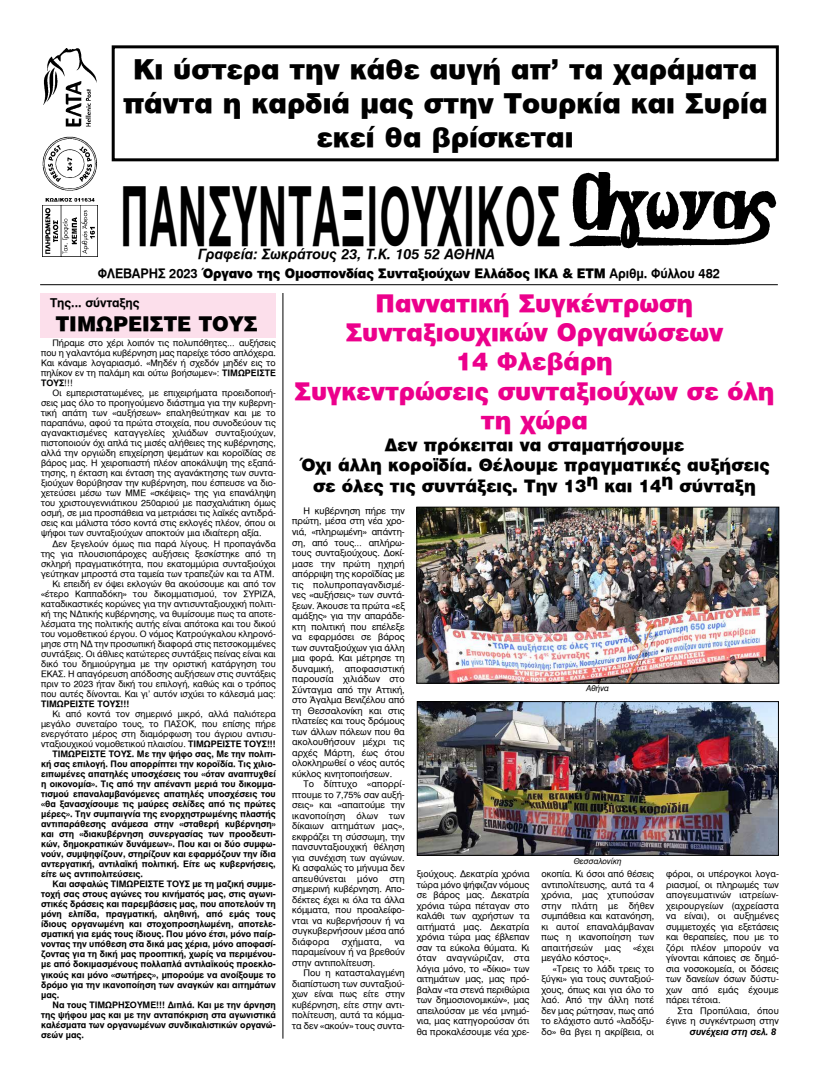
<style>
.page{position:relative;width:820px;height:1083px;background:#fff}
.page>*{position:absolute;margin:0;border:0;box-sizing:border-box;transform-origin:0 0}
.t1{font:80px "UB Helvetica Bold";letter-spacing:.035em;color:#000;scale:.48 1}
.t2{font:900 27px/33.8px "UB Helvetica";color:#000;text-align:center}
.t3{font:900 24px/29.2px "UB Helvetica";color:#ec008c;text-align:center}
.t4{font:900 20px "UB Helvetica";color:#000}
.t5{font:900 17px/20.4px "UB Helvetica";color:#000;text-align:center}
.t6{font:italic 14px "UB Helvetica Bold";color:#000}
.t7{font:900 13px "UB Helvetica";letter-spacing:-.01em;color:#000;scale:.96 1}
.t8{font:12px "UB Helvetica Bold";color:#000}
.t9{font:italic 9.3px "UB Helvetica Bold";color:#000}
.t10{font:9px/10.5px "UB Helvetica";color:#000;text-align:justify}
.t11{font:9px "UB Helvetica";letter-spacing:.03em;color:#000}
.t12{font:8.8px/10px "UB Helvetica";color:#000;text-align:justify}
.t13{font:8.8px/10px "UB Helvetica Bold";color:#000;text-align:justify}
.t14{font:8px "UB Helvetica Italic";color:#000}
.s1{font-family:"UB Helvetica Bold";font-weight:400}
.s2{font-family:"UB Helvetica Bold"}
.s3{font-family:"UB Helvetica"}
</style>
<div class="page">
<img style="left:569px;top:172px;width:207px;height:76px">
<img style="left:42px;top:48px;width:55px;height:209px">
<hr style="left:40px;top:284px;width:737px;height:1px;background:#000">
<div style="left:112px;top:45px;width:666px;height:116px;border:3px solid #000"></div>
<div style="left:40px;top:293px;width:236px;height:44px;background:#fcdfeb"></div>
<hr style="left:282px;top:293px;width:1px;height:745px;background:#000">
<img style="left:418px;top:703px;width:358px;height:151px">
<div style="left:416px;top:701px;width:362px;height:155px;border:1px solid #000"></div>
<img style="left:418px;top:509px;width:358px;height:172px">
<div style="left:416px;top:507px;width:362px;height:176px;border:1px solid #000"></div>
<h2 class="t2" style="left:123px;top:53px;width:645px">Κι ύστερα την κάθε αυγή απ’ τα χαράματα πάντα η καρδιά μας στην Τουρκία και Συρία εκεί θα βρίσκεται</h2>
<h1 class="t1" style="left:120px;top:169px;width:916px">ΠΑΝΣΥΝΤΑΞΙΟΥΧΙΚΟΣ</h1>
<h3 class="t6" style="left:198px;top:246px;width:298px">Γραφεία: Σωκράτους 23, Τ.Κ. 105 52 ΑΘΗΝΑ</h3>
<h3 class="t7" style="left:98px;top:266px;width:649px"><span class="s1">ΦΛΕΒΑΡΗΣ 2023</span> Όργανο της Ομοσπονδίας Συνταξιούχων Ελλάδος ΙΚΑ &amp; ΕΤΜ <span class="s1">Αριθμ. Φύλλου 482</span></h3>
<h3 class="t8" style="left:50px;top:295px;width:91px">Της... σύνταξης</h3>
<h3 class="t4" style="left:56px;top:312px;width:203px">ΤΙΜΩΡΕΙΣΤΕ ΤΟΥΣ</h3>
<p class="t12" style="left:41px;top:338px;width:236px;text-indent:11px">Πήραμε στο χέρι λοιπόν τις πολυπόθητες… αυξήσεις που η γαλαντόμα κυβέρνηση μας παρείχε τόσο απλόχερα.<br>Και κάναμε λογαριασμό. «Μηδέν ή σχεδόν μηδέν εις το πηλίκον εν τη παλάμη και ούτω βοήσωμεν»: <span class="s2">ΤΙΜΩΡΕΙΣΤΕ</span></p>
<p class="t13" style="left:41px;top:378px;width:33px">ΤΟΥΣ<span class="s3">!!!</span></p>
<p class="t12" style="left:41px;top:388px;width:236px;text-indent:11px">Οι εμπεριστατωμένες, με επιχειρήματα προειδοποιή&shy;σεις μας όλο το προηγούμενο διάστημα για την κυβερνη&shy;τική απάτη των «αυξήσεων» επαληθεύτηκαν και με το παραπάνω, αφού τα πρώτα στοιχεία, που συνοδεύουν τις αγανακτισμένες καταγγελίες χιλιάδων συνταξιούχων, πιστοποιούν όχι απλά τις μισές αλήθειες της κυβέρνησης, αλλά την οργιώδη επιχείρηση ψεμάτων και κοροϊδίας σε βάρος μας. Η χειροπιαστή πλέον αποκάλυψη της εξαπά&shy;τησης, η έκταση και ένταση της αγανάκτησης των συντα&shy;ξιούχων θορύβησαν την κυβέρνηση, που έσπευσε να διο&shy;χετεύσει μέσω των ΜΜΕ «σκέψεις» της για επανάληψη του χριστουγεννιάτικου 250αριού με πασχαλιάτικη όμως οσμή, σε μια προσπάθεια να μετριάσει τις λαϊκές αντιδρά&shy;σεις και μάλιστα τόσο κοντά στις εκλογές πλέον, όπου οι ψήφοι των συνταξιούχων αποκτούν μια ιδιαίτερη αξία.</p>
<p class="t12" style="left:41px;top:538px;width:236px;text-align:right">Δεν ξεγελούν όμως πια παρά λίγους. Η προπαγάνδα της για πλουσιοπάροχες αυξήσεις ξεσκίστηκε από τη σκληρή πραγματικότητα, που εκατομμύρια συνταξιούχοι γεύτηκαν μπροστά στα ταμεία των τραπεζών και τα ΑΤΜ.<br>Κι επειδή εν όψει εκλογών θα ακούσουμε και από τον «έτερο Καππαδόκη» του δικομματισμού, τον ΣΥΡΙΖΑ, καταδικαστικές κορώνες για την αντισυνταξιουχική πολιτι&shy;κή της ΝΔτικής κυβέρνησης, να θυμίσουμε πως τα αποτε&shy;λέσματα της πολιτικής αυτής είναι απότοκα και του δικού του νομοθετικού έργου. Ο νόμος Κατρούγκαλου κληρονό&shy;μησε στη ΝΔ την προσωπική διαφορά στις πετσοκομμένες συντάξεις. Οι άθλιες κατώτερες συντάξεις πείνας είναι και δικό του δημιούργημα με την οριστική κατάργηση του ΕΚΑΣ. Η απαγόρευση απόδοσης αυξήσεων στις συντάξεις πριν το 2023 ήταν δική του επιλογή, καθώς και ο τρόπος που αυτές δίνονται. Και γι’ αυτόν ισχύει το κάλεσμά μας:</p>
<p class="t13" style="left:41px;top:699px;width:90px">ΤΙΜΩΡΕΙΣΤΕ ΤΟΥΣ!!!</p>
<p class="t12" style="left:41px;top:709px;width:236px;text-indent:11px">Κι από κοντά τον σημερινό μικρό, αλλά παλιότερα μεγάλο συνεταίρο τους, το ΠΑΣΟΚ, που επίσης πήρε ενεργότατο μέρος στη διαμόρφωση του άγριου αντισυ&shy;νταξιουχικού νομοθετικού πλαισίου. <span class="s2">ΤΙΜΩΡΕΙΣΤΕ ΤΟΥΣ!!!</span></p>
<p class="t13" style="left:41px;top:749px;width:236px;text-indent:11px">ΤΙΜΩΡΕΙΣΤΕ ΤΟΥΣ. Με την ψήφο σας, Με την πολιτι&shy;κή σας επιλογή. Που απορρίπτει την κοροϊδία. Τις χιλιο&shy;ειπωμένες απατηλές υποσχέσεις του «όταν αναπτυχθεί η οικονομία». Τις από την απέναντι μεριά του δικομμα&shy;τισμού επαναλαμβανόμενες απατηλές υποσχέσεις του «θα ξανασχίσουμε τις μαύρες σελίδες από τις πρώτες μέρες». Την συμπαιγνία της ενορχηστρωμένης πλαστής αντιπαράθεσης ανάμεσα στην «σταθερή κυβέρνηση» και στη «διακυβέρνηση συνεργασίας των προοδευτι&shy;κών, δημοκρατικών δυνάμεων». Που και οι δύο συμφω&shy;νούν, συμψηφίζουν, στηρίζουν και εφαρμόζουν την ίδια αντεργατική, αντιλαϊκή πολιτική. Είτε ως κυβερνήσεις, είτε ως αντιπολιτεύσεις.</p>
<p class="t13" style="left:41px;top:879px;width:236px;text-indent:11px">Και ασφαλώς ΤΙΜΩΡΕΙΣΤΕ ΤΟΥΣ με τη μαζική συμμε&shy;τοχή σας στους αγώνες του κινήματός μας, στις αγωνι&shy;στικές δράσεις και παρεμβάσεις μας, που αποτελούν τη μόνη ελπίδα, πραγματική, αληθινή, από εμάς τους ίδιους οργανωμένη και στοχοπροσηλωμένη, αποτελε&shy;σματική για εμάς τους ίδιους. Που μόνο έτσι, μόνο παίρ&shy;νοντας την υπόθεση στα δικά μας χέρια, μόνο αποφασί&shy;ζοντας για τη δική μας προοπτική, χωρίς να περιμένου&shy;με από δοκιμασμένους πολλαπλά αντιλαϊκούς προεκλο&shy;γικούς και μόνο «σωτήρες», μπορούμε να ανοίξουμε το δρόμο για την ικανοποίηση των αναγκών και αιτημάτων μας.</p>
<p class="t13" style="left:41px;top:999px;width:236px;text-indent:11px">Να τους ΤΙΜΩΡΗΣΟΥΜΕ!!! Διπλά. Και με την άρνηση της ψήφου μας και με την ανταπόκριση στα αγωνιστικά καλέσματα των οργανωμένων συνδικαλιστικών οργανώ&shy;σεών μας.</p>
<h3 class="t3" style="left:294px;top:289px;width:481px">Παννατική Συγκέντρωση<br>Συνταξιουχικών Οργανώσεων<br>14 Φλεβάρη<br>Συγκεντρώσεις συνταξιούχων σε όλη τη χώρα</h3>
<h3 class="t5" style="left:299px;top:434px;width:471px">Δεν πρόκειται να σταματήσουμε<br>Όχι άλλη κοροϊδία. Θέλουμε πραγματικές αυξήσεις σε όλες τις συντάξεις. Την 13η και 14η σύνταξη</h3>
<p class="t10" style="left:292px;top:506px;width:114px;text-indent:11px">Η κυβέρνηση πήρε την πρώτη, μέσα στη νέα χρο&shy;νιά, «πληρωμένη» απάντη&shy;ση, από τους… απλήρω&shy;τους συνταξιούχους. Δοκί&shy;μασε την πρώτη ηχηρή απόρριψη της κοροϊδίας με τις πολυπροπαγανδισμέ&shy;νες «αυξήσεις» των συντά&shy;ξεων. Άκουσε τα πρώτα «εξ αμάξης» για την απαράδε&shy;κτη πολιτική που επέλεξε να εφαρμόσει σε βάρος των συνταξιούχων για άλλη μια φορά. Και μέτρησε τη δυναμική, αποφασιστική παρουσία χιλιάδων στο Σύνταγμα από την Αττική, στο Άγαλμα Βενιζέλου από τη Θεσσαλονίκη και στις πλατείες και τους δρόμους των άλλων πόλεων που θα ακολουθήσουν μέχρι τις αρχές Μάρτη, έως ότου ολοκληρωθεί ο νέος αυτός κύκλος κινητοποιήσεων.</p>
<p class="t10" style="left:292px;top:779px;width:114px;text-indent:11px">Το δίπτυχο «απορρί&shy;πτουμε το 7,75% σαν αυξή&shy;σεις» και «απαιτούμε την ικανοποίηση όλων των δίκαιων αιτημάτων μας», εκφράζει τη σύσσωμη, την πανσυνταξιουχική θέληση για συνέχιση των αγώνων.<br>Κι ασφαλώς το μήνυμα δεν απευθύνεται μόνο στη σημερινή κυβέρνηση. Απο&shy;δέκτες έχει κι όλα τα άλλα κόμματα, που προαλείφο&shy;νται να κυβερνήσουν ή να συγκυβερνήσουν μέσα από διάφορα</p>
<p class="t11" style="left:342px;top:936px;width:42px">σχήματα,</p>
<p class="t10" style="left:292px;top:936px;width:114px;text-indent:102px">να παραμείνουν ή να βρεθούν στην αντιπολίτευση.</p>
<p class="t10" style="left:292px;top:968px;width:114px;text-indent:11px">Που η κατασταλαγμένη διαπίστωση των συνταξιού&shy;χων είναι πως είτε στην κυβέρνηση, είτε στην αντι&shy;πολίτευση, αυτά τα κόμμα&shy;τα δεν «ακούν» τους συντα-</p>
<p class="t14" style="left:586px;top:684px;width:24px">Αθήνα</p>
<p class="t14" style="left:573px;top:857px;width:49px">Θεσσαλονίκη</p>
<p class="t10" style="left:416px;top:869px;width:114px">ξιούχους. Δεκατρία χρόνια τώρα μόνο ψήφιζαν νόμους σε βάρος μας. Δεκατρία χρόνια τώρα πέταγαν στο καλάθι των αχρήστων τα αιτήματά μας. Δεκατρία χρόνια τώρα μας έβλεπαν σαν τα εύκολα θύματα. Κι όταν αναγνώριζαν, στα λόγια μόνο, το «δίκιο» των αιτημάτων μας, μας πρό&shy;βαλαν «τα στενά περιθώρια των δημοσιονομικών», μας απειλούσαν με νέα μνημό&shy;νια, μας κατηγορούσαν ότι θα προκαλέσουμε νέα χρε-</p>
<p class="t10" style="left:541px;top:869px;width:114px">οκοπία. Κι όσοι από θέσεις αντιπολίτευσης, αυτά τα 4 χρόνια, μας χτυπούσαν στην πλάτη με δήθεν συμπάθεια και κατανόηση, κι αυτοί επαναλάμβαναν πως η ικανοποίηση των απαιτήσεών</p>
<p class="t10" style="left:604px;top:942px;width:18px">μας</p>
<p class="t10" style="left:632px;top:942px;width:23px">«έχει</p>
<p class="t10" style="left:541px;top:953px;width:71px">μεγάλο κόστος».</p>
<p class="t10" style="left:552px;top:963px;width:103px">«Τρεις το λάδι τρεις το</p>
<p class="t10" style="left:541px;top:974px;width:114px">ξύγκι» για τους συνταξιού-</p>
<p class="t10" style="left:541px;top:984px;width:114px">χους, όπως και για όλο το</p>
<p class="t10" style="left:541px;top:995px;width:114px">λαό. Από την άλλη ποτέ</p>
<p class="t10" style="left:541px;top:1005px;width:114px">δεν μας ρώτησαν, πως από</p>
<p class="t10" style="left:541px;top:1016px;width:114px">το ελάχιστο αυτό «λαδόξυ-</p>
<p class="t10" style="left:541px;top:1026px;width:114px">δο» θα βγει η ακρίβεια, οι</p>
<p class="t10" style="left:666px;top:869px;width:114px">φόροι, οι υπέρογκοι λογα&shy;ριασμοί, οι πληρωμές των απογευματινών ιατρείων&shy;χειρουργείων (αχρείαστα να είναι), οι αυξημένες συμμετοχές για εξετάσεις και θεραπείες, που με το ζόρι πλέον μπορούν να γίνονται κάποιες σε δημό&shy;σια νοσοκομεία, οι δόσεις των δανείων όσων δύστυ&shy;χων από εμάς έχουμε πάρει τέτοια.</p>
<p class="t10" style="left:666px;top:1005px;width:114px;text-align:right">Στα Προπύλαια, όπου έγινε η συγκέντρωση στην</p>
<p class="t9" style="left:689px;top:1026px;width:88px">συνέχεια στη σελ. 8</p>
</div>
